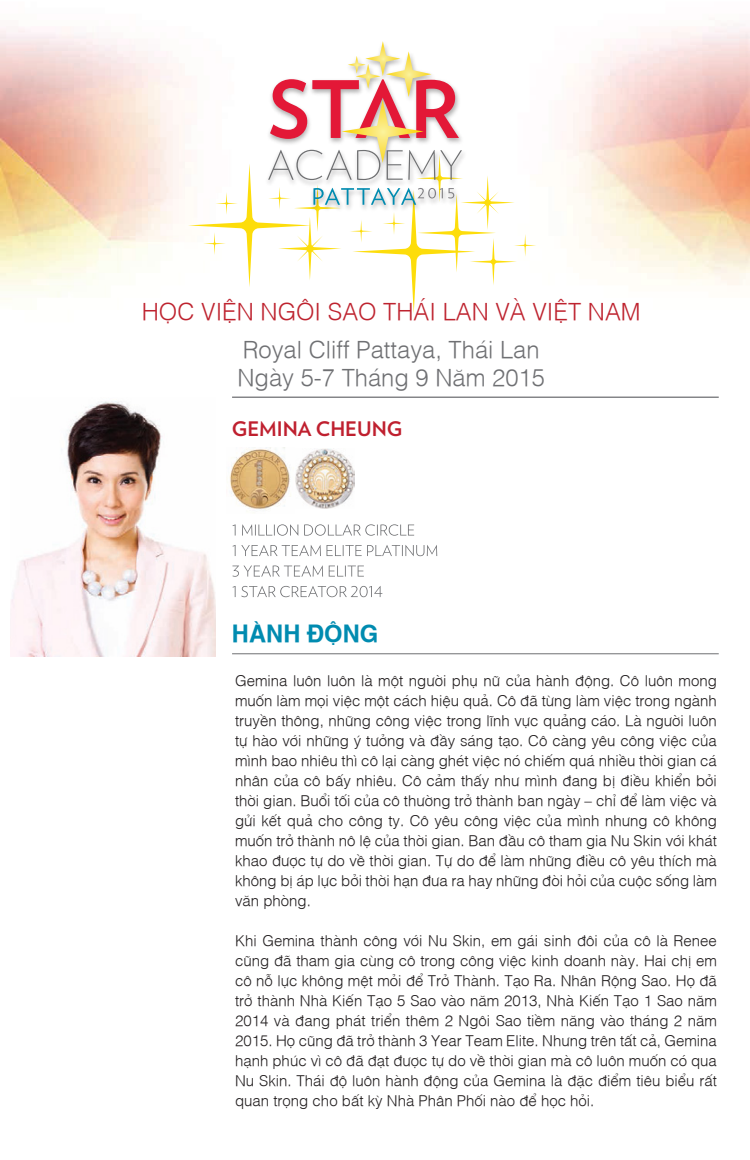
<style>
.page{position:relative;width:750px;height:1160px;background:#fff}
.page>*{position:absolute;margin:0;border:0;box-sizing:border-box;transform-origin:0 0}
.t1{font:300 23.75px/28.5px "SFU Helvetica";color:#6f7073}
.t2{font:300 23.75px "SFU Helvetica";color:#be232f}
.t3{font:700 23.75px "SFU Helvetica";color:#008bb0}
.t4{font:700 20px "Verlag";color:#bf202f}
.t5{font:300 15px/20px "SFU Helvetica";color:#231f20;text-align:justify}
</style>
<div class="page">
<img style="left:0;top:24px;width:750px;height:276px">
<img style="left:263px;top:37px;width:206px;height:42px">
<svg style="left:386px;top:51px;width:45px;height:28px"></svg>
<svg style="left:365px;top:41px;width:35px;height:35px"></svg>
<svg style="left:356px;top:64px;width:25px;height:15px"></svg>
<svg style="left:348px;top:56px;width:18px;height:18px"></svg>
<svg style="left:188px;top:79px;width:348px;height:234px"></svg>
<svg style="left:233px;top:524px;width:181px;height:12px"></svg>
<svg style="left:233px;top:545px;width:204px;height:11px"></svg>
<svg style="left:232px;top:565px;width:132px;height:12px"></svg>
<svg style="left:233px;top:586px;width:149px;height:11px"></svg>
<img style="left:296px;top:448px;width:59px;height:60px">
<img style="left:229px;top:447px;width:62px;height:63px">
<hr style="left:232px;top:396px;width:487px;height:2px;background:#6e6f72">
<img style="left:11px;top:401px;width:205px;height:255px">
<hr style="left:232px;top:653px;width:487px;height:1px;background:#6e6f72">
<h1 class="t2" style="left:142px;top:293px;width:500px">HỌC VIỆN NGÔI SAO THÁI LAN VÀ VIỆT NAM</h1>
<h1 class="t1" style="left:237px;top:333px;width:309px">Royal Cliff Pattaya, Thái Lan<br>Ngày 5-7 Tháng 9 Năm 2015</h1>
<h2 class="t4" style="left:232px;top:412px;width:172px">GEMINA CHEUNG</h2>
<h1 class="t3" style="left:232px;top:614px;width:148px">HÀNH ĐỘNG</h1>
<p class="t5" style="left:235px;top:669px;width:483px">Gemina luôn luôn là một người phụ nữ của hành động. Cô luôn mong muốn làm mọi việc một cách hiệu quả. Cô đã từng làm việc trong ngành truyền thông, những công việc trong lĩnh vực quảng cáo. Là người luôn tự hào với những ý tưởng và đầy sáng tạo. Cô càng yêu công việc của mình bao nhiêu thì cô lại càng ghét việc nó chiếm quá nhiều thời gian cá nhân của cô bấy nhiêu. Cô cảm thấy như mình đang bị điều khiển bởi thời gian. Buổi tối của cô thường trở thành ban ngày – chỉ để làm việc và gửi kết quả cho công ty. Cô yêu công việc của mình nhưng cô không muốn trở thành nô lệ của thời gian. Ban đầu cô tham gia Nu Skin với khát khao được tự do về thời gian. Tự do để làm những điều cô yêu thích mà không bị áp lực bởi thời hạn đưa ra hay những đòi hỏi của cuộc sống làm văn phòng.</p>
<p class="t5" style="left:235px;top:929px;width:483px">Khi Gemina thành công với Nu Skin, em gái sinh đôi của cô là Renee cũng đã tham gia cùng cô trong công việc kinh doanh này. Hai chị em cô nỗ lực không mệt mỏi để Trở Thành. Tạo Ra. Nhân Rộng Sao. Họ đã trở thành Nhà Kiến Tạo 5 Sao vào năm 2013, Nhà Kiến Tạo 1 Sao năm 2014 và đang phát triển thêm 2 Ngôi Sao tiềm năng vào tháng 2 năm 2015. Họ cũng đã trở thành 3 Year Team Elite. Nhưng trên tất cả, Gemina hạnh phúc vì cô đã đạt được tự do về thời gian mà cô luôn muốn có qua Nu Skin. Thái độ luôn hành động của Gemina là đặc điểm tiêu biểu rất quan trọng cho bất kỳ Nhà Phân Phối nào để học hỏi.</p>
</div>
